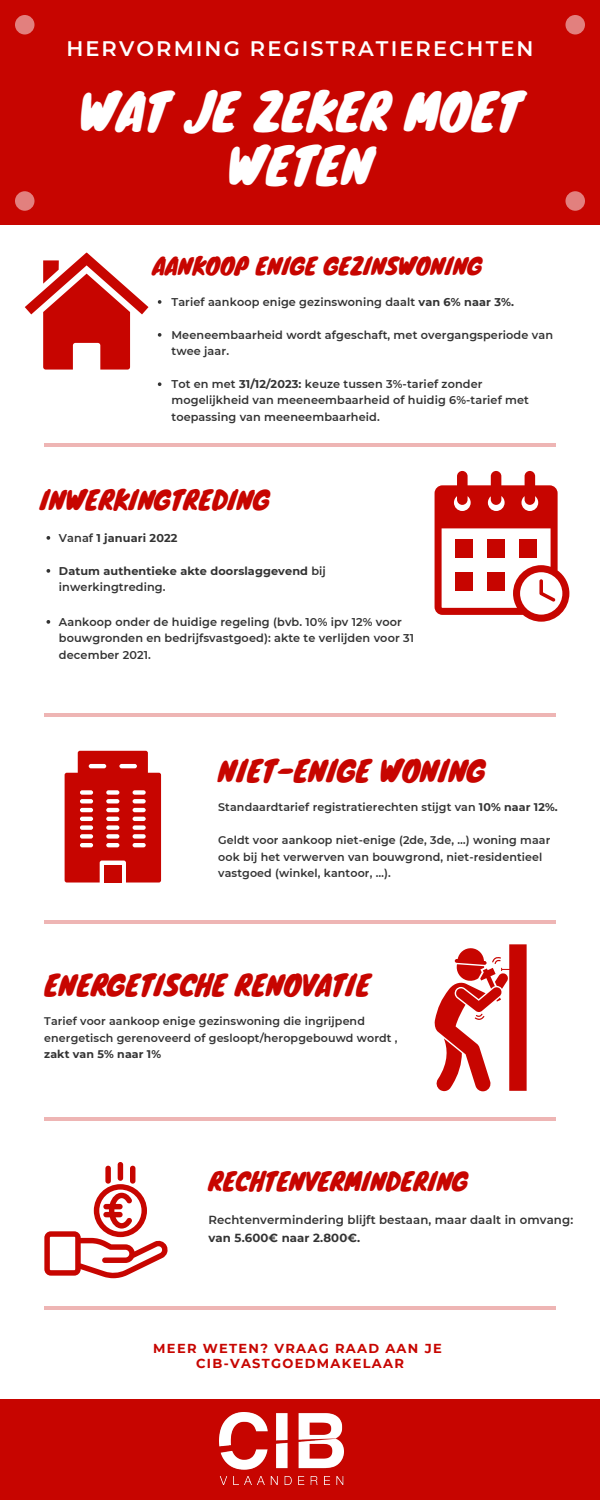
<style>
.page{position:relative;width:600px;height:1500px;background:#fff}
.page>*{position:absolute;margin:0;border:0;box-sizing:border-box;transform-origin:0 0}
.t1{font:49.2px/54px "Knewave";color:#fff;text-align:center}
.t2{font:28.8px "Knewave";color:#c70500}
.t3{font:27.9px "Knewave";color:#c70500}
.t4{font:25.7px "Knewave";color:#c70500}
.t5{font:24.5px "Knewave";color:#c70500}
.t6{font:22.8px "Knewave";color:#c70500}
.t7{font:600 21px "Montserrat";letter-spacing:.1em;color:#fff}
.t8{font:700 13px "Montserrat";letter-spacing:.1em;color:#c70500}
.t9{font:600 11.7px/17.6px "Montserrat";letter-spacing:.01em;color:#333}
.t10{font:600 11.3px/16.5px "Montserrat";letter-spacing:.01em;color:#333}
.t11{font:700 11.3px/16.5px "Montserrat";letter-spacing:.01em;color:#333}
.t12{font:600 11.1px/16.6px "Montserrat";letter-spacing:.01em;color:#333}
.s1{font-weight:700}
.s2{font-weight:600}
</style>
<div class="page">
<div style="left:0;top:0;width:600px;height:225px;background:#c70500"></div>
<div style="left:15px;top:15px;width:19px;height:19px;background:#e2807e;border-radius:50%"></div>
<div style="left:566px;top:15px;width:19px;height:19px;background:#e2807e;border-radius:50%"></div>
<div style="left:566px;top:191px;width:19px;height:20px;background:#e2807e;border-radius:50%"></div>
<div style="left:15px;top:191px;width:19px;height:20px;background:#e2807e;border-radius:50%"></div>
<hr style="left:44px;top:443px;width:512px;height:4px;background:#eeb5b4">
<hr style="left:44px;top:713px;width:512px;height:4px;background:#eeb5b4">
<hr style="left:44px;top:920px;width:512px;height:4px;background:#eeb5b4">
<hr style="left:44px;top:1117px;width:512px;height:4px;background:#eeb5b4">
<hr style="left:44px;top:1306px;width:512px;height:3px;background:#c70500">
<div style="left:0;top:1400px;width:600px;height:100px;background:#c70500"></div>
<img style="left:219px;top:1413px;width:125px;height:71px">
<svg style="left:25px;top:253px;width:123px;height:117px"></svg>
<div style="left:118px;top:1162px;width:5px;height:19px;background:#c70500;border-radius:3px"></div>
<div style="left:105px;top:1166px;width:6px;height:18px;background:#c70500;border-radius:3px"></div>
<div style="left:130px;top:1166px;width:5px;height:18px;background:#c70500;border-radius:3px"></div>
<svg style="left:44px;top:1184px;width:124px;height:94px"></svg>
<svg style="left:65px;top:751px;width:96px;height:132px;background:#d0302c"></svg>
<div style="left:104px;top:865px;width:18px;height:18px;background:#c70500"></div>
<svg style="left:434px;top:944px;width:93px;height:147px"></svg>
<svg style="left:435px;top:471px;width:134px;height:151px"></svg>
<svg style="left:158px;top:300px;width:3px;height:4px"></svg>
<svg style="left:158px;top:333px;width:3px;height:4px"></svg>
<svg style="left:158px;top:382px;width:3px;height:4px"></svg>
<svg style="left:46px;top:536px;width:4px;height:4px"></svg>
<svg style="left:46px;top:569px;width:4px;height:4px"></svg>
<svg style="left:46px;top:620px;width:4px;height:4px"></svg>
<p class="t7" style="left:66px;top:36px;width:469px">HERVORMING REGISTRATIERECHTEN</p>
<p class="t1" style="left:79px;top:83px;width:444px">WAT JE ZEKER MOET<br>WETEN</p>
<p class="t6" style="left:152px;top:247px;width:331px">AANKOOP ENIGE GEZINSWONING</p>
<p class="t10" style="left:171px;top:293px;width:344px">Tarief aankoop enige gezinswoning daalt <span class="s1">van 6% naar 3%.</span></p>
<p class="t10" style="left:171px;top:326px;width:383px">Meeneembaarheid wordt afgeschaft, met overgangsperiode van twee jaar.</p>
<p class="t10" style="left:171px;top:376px;width:359px">Tot en met <span class="s1">31/12/2023:</span> keuze tussen 3%-tarief zonder mogelijkheid van meeneembaarheid of huidig 6%-tarief met toepassing van meeneembaarheid.</p>
<p class="t4" style="left:40px;top:478px;width:231px">INWERKINGTREDING</p>
<p class="t11" style="left:59px;top:530px;width:120px"><span class="s2">Vanaf</span> 1 januari 2022</p>
<p class="t11" style="left:59px;top:563px;width:269px">Datum authentieke akte doorslaggevend <span class="s2">bij inwerkingtreding.</span></p>
<p class="t10" style="left:59px;top:614px;width:357px">Aankoop onder de huidige regeling (bvb. 10% ipv 12% voor bouwgronden en bedrijfsvastgoed): akte te verlijden voor 31 december 2021.</p>
<p class="t2" style="left:218px;top:748px;width:269px">NIET-ENIGE WONING</p>
<p class="t12" style="left:218px;top:799px;width:341px">Standaardtarief registratierechten stijgt van <span class="s1">10% naar 12%.</span></p>
<p class="t12" style="left:218px;top:832px;width:334px">Geldt voor aankoop niet-enige (2de, 3de, …) woning maar ook bij het verwerven van bouwgrond, niet-residentieel vastgoed (winkel, kantoor, …).</p>
<p class="t3" style="left:44px;top:963px;width:328px">ENERGETISCHE RENOVATIE</p>
<p class="t12" style="left:44px;top:1013px;width:355px">Tarief voor aankoop enige gezinswoning die ingrijpend energetisch gerenoveerd of gesloopt/heropgebouwd wordt , <span class="s1">zakt van 5% naar 1%</span></p>
<p class="t5" style="left:208px;top:1161px;width:261px">RECHTENVERMINDERING</p>
<p class="t9" style="left:208px;top:1211px;width:366px">Rechtenvermindering blijft bestaan, maar daalt in omvang: <span class="s1">van 5.600€ naar 2.800€.</span></p>
<p class="t8" style="left:153px;top:1340px;width:290px">MEER WETEN? VRAAG RAAD AAN JE</p>
<p class="t8" style="left:196px;top:1356px;width:209px">CIB-VASTGOEDMAKELAAR</p>
</div>
